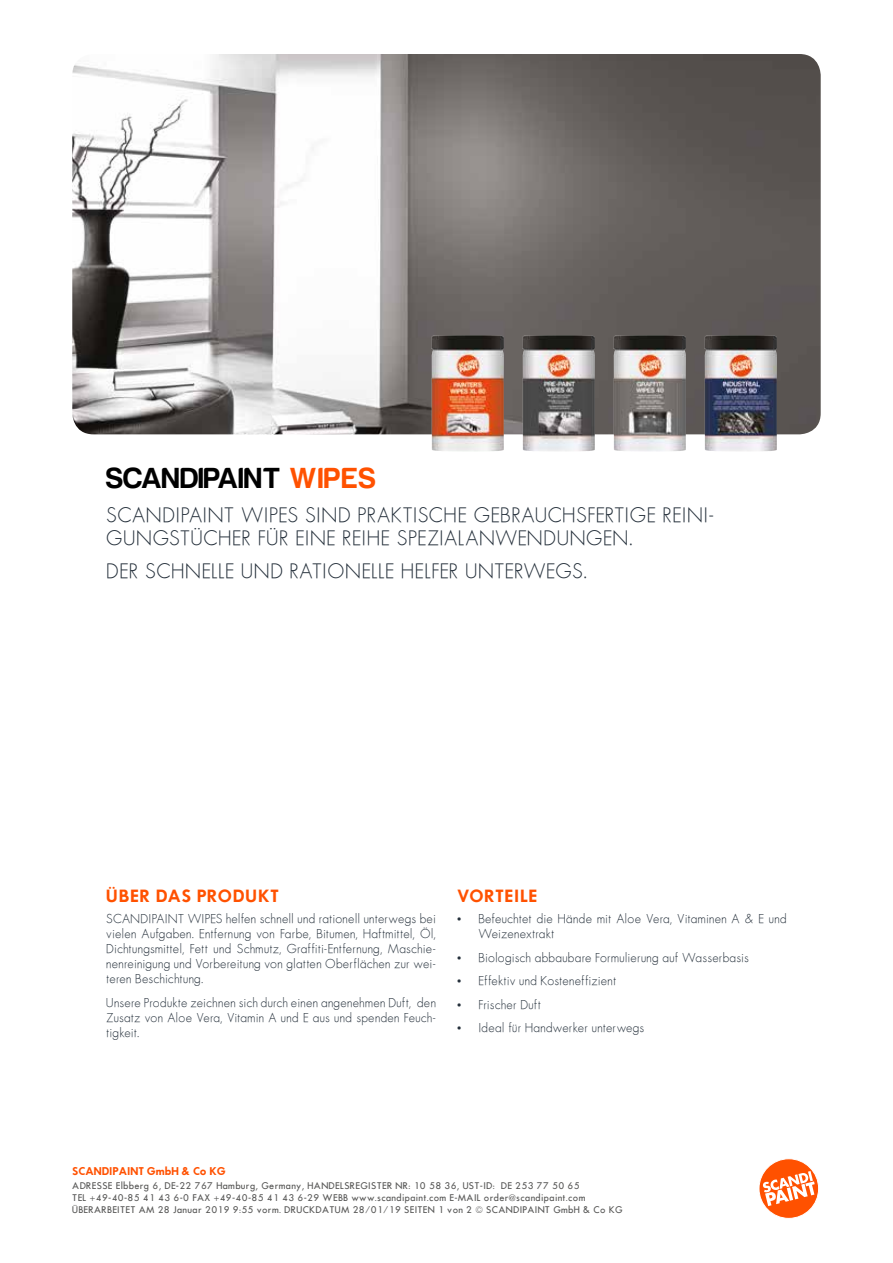
<style>
.page{position:relative;width:893px;height:1263px;background:#fff}
.page>*{position:absolute;margin:0;border:0;box-sizing:border-box;transform-origin:0 0}
.t1{font:700 30px "Harabara";letter-spacing:.03em;color:#000}
.t2{font:19.5px/23.4px "Futura ICG Light";letter-spacing:.035em;color:#25303b}
.t3{font:16.5px "Futura ICG Demi";letter-spacing:.045em;color:#ff5100}
.t4{font:12px/15px "Futura ICG Light";letter-spacing:.02em;color:#25303b;text-align:justify}
.t5{font:10.5px "Futura ICG Demi";color:#ff5100}
.t6{font:9px/12px "Futura ICG";letter-spacing:.04em;color:#575756}
.s1{color:#ff5100}
</style>
<div class="page">
<div style="left:759px;top:1159px;width:60px;height:59px;background:#ff5100;border-radius:50%"></div>
<div style="left:758px;top:1158px;width:61px;height:61px;border:1px solid #fff;border-radius:50%"></div>
<svg style="left:763px;top:1171px;width:52px;height:35px"></svg>
<img style="left:72px;top:54px;width:749px;height:380px">
<img style="left:431px;top:335px;width:73px;height:116px">
<img style="left:522px;top:335px;width:73px;height:116px">
<img style="left:613px;top:335px;width:73px;height:116px">
<img style="left:704px;top:335px;width:73px;height:116px">
<h1 class="t1" style="left:106px;top:463px;width:271px">SCANDIPAINT <span class="s1">WIPES</span></h1>
<h2 class="t2" style="left:106px;top:502px;width:609px">SCANDIPAINT WIPES SIND PRAKTISCHE GEBRAUCHSFERTIGE REINI-<br>GUNGSTÜCHER FÜR EINE REIHE SPEZIALANWENDUNGEN.</h2>
<h2 class="t2" style="left:106px;top:559px;width:482px">DER SCHNELLE UND RATIONELLE HELFER UNTERWEGS.</h2>
<h3 class="t3" style="left:106px;top:884px;width:174px">ÜBER DAS PRODUKT</h3>
<p class="t4" style="left:106px;top:911px;width:331px">SCANDIPAINT WIPES helfen schnell und rationell unterwegs bei vielen Aufgaben. Entfernung von Farbe, Bitumen, Haftmittel, Öl, Dichtungsmittel, Fett und Schmutz, Graffiti-Entfernung, Maschie&shy;nenreinigung und Vorbereitung von glatten Oberflächen zur wei&shy;teren Beschichtung.</p>
<p class="t4" style="left:106px;top:994px;width:331px">Unsere Produkte zeichnen sich durch einen angenehmen Duft, den Zusatz von Aloe Vera, Vitamin A und E aus und spenden Feuch&shy;tigkeit.</p>
<h3 class="t3" style="left:457px;top:884px;width:81px">VORTEILE</h3>
<p class="t4" style="left:478px;top:911px;width:310px;text-indent:-21px">• Befeuchtet die Hände mit Aloe Vera, Vitaminen A &amp; E und<br>Weizenextrakt</p>
<p class="t4" style="left:457px;top:949px;width:293px">• Biologisch abbaubare Formulierung auf Wasserbasis</p>
<p class="t4" style="left:457px;top:973px;width:161px">• Effektiv und Kosteneffizient</p>
<p class="t4" style="left:457px;top:996px;width:85px">• Frischer Duft</p>
<p class="t4" style="left:457px;top:1020px;width:189px">• Ideal für Handwerker unterwegs</p>
<p class="t5" style="left:72px;top:1164px;width:155px">SCANDIPAINT GmbH &amp; Co KG</p>
<p class="t6" style="left:72px;top:1180px;width:552px">ADRESSE Elbberg 6, DE-22 767 Hamburg, Germany, HANDELSREGISTER NR: 10 58 36, UST-ID: DE 253 77 50 65<br>TEL +49-40-85 41 43 6-0 FAX +49-40-85 41 43 6-29 WEBB www.scandipaint.com E-MAIL order@scandipaint.com<br>ÜBERARBEITET AM 28 Januar 2019 9:55 vorm. DRUCKDATUM 28/01/19 SEITEN 1 von 2 © SCANDIPAINT GmbH &amp; Co KG</p>
</div>
